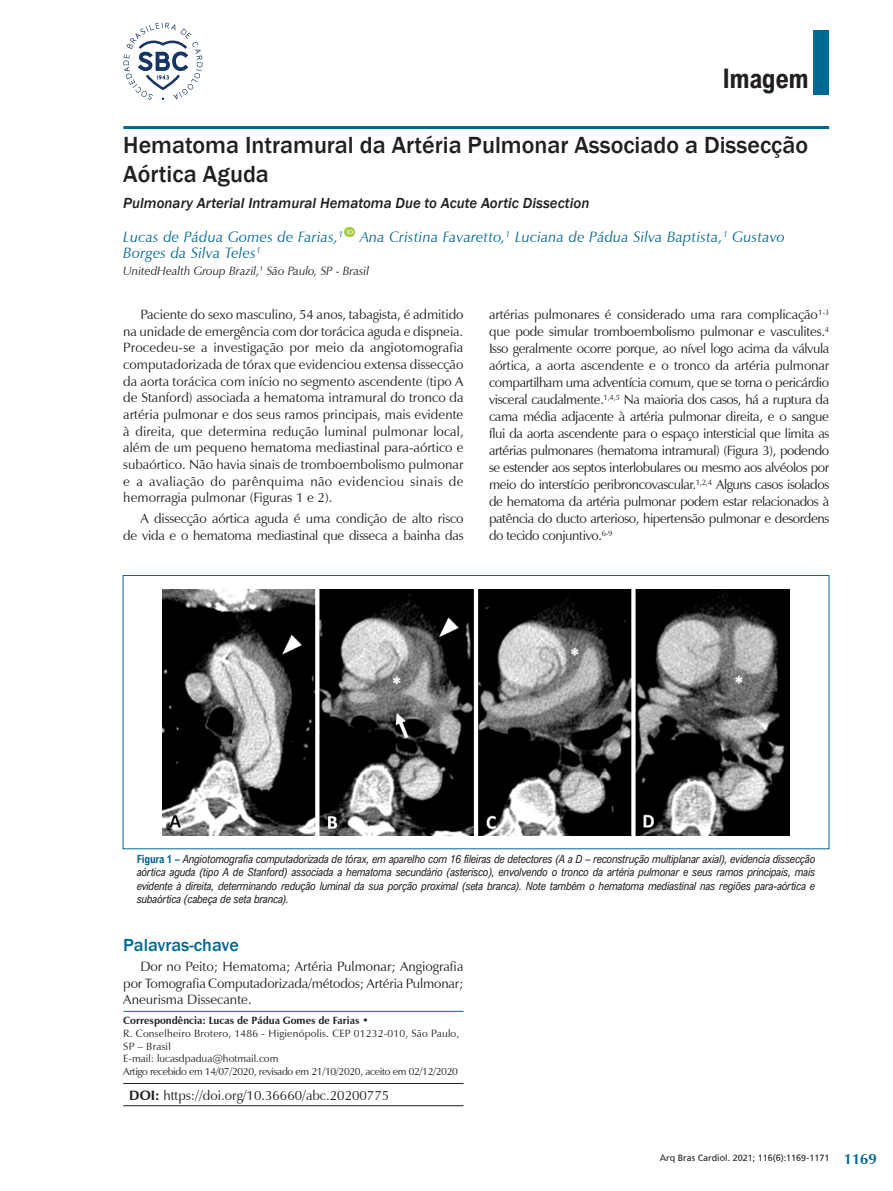
<style>
.page{position:relative;width:893px;height:1191px;background:#fff}
.page>*{position:absolute;margin:0;border:0;box-sizing:border-box;transform-origin:0 0}
.t1{font:700 27px "Arial Nova Cond";letter-spacing:-.02em;color:#231f20}
._01_-_TÍTULO_PORTUGU{font:500 24px/28.8px "Franklin Gothic";color:#231f20}
._02_-_TITULO_-_MATER{font:500 18px "Franklin Gothic";color:#006991}
._03_-_AUTORES{font:italic 15px/16.5px "Zapf Humanist 601 BT";letter-spacing:.02em;color:#006991}
._02_-_SUBTÍTULO_INGL{font:italic 500 15px "Franklin Gothic";color:#231f20}
.t2{font:700 15px "Zapf Humanist 601 BT";color:#006991}
._01-TEXTO_BASICO{font:13.5px/17px "Zapf Humanist 601 BT";letter-spacing:-.01em;color:#231f20;text-align:justify}
._07_-_DOI{font:13.5px "Zapf Humanist 601 BT";color:#231f20}
._04_-_INSTITUICOES{font:italic 12px "Zapf Humanist 601 BT";color:#231f20}
._05_LEGENDA_TABELA{font:italic 11.25px/13.5px "Arial Nova Cond";letter-spacing:-.02em;color:#231f20;text-align:justify}
._07_-_CORRESPONDENCI{font:10.5px/12.6px "Zapf Humanist 601 BT";letter-spacing:.02em;color:#231f20}
._07_-_CORRESPONDENCI-2{font:10.5px "Zapf Humanist 601 BT";letter-spacing:-.03em;color:#231f20}
._07_-_CORRESPONDENCI-3{font:700 10.5px "Zapf Humanist 601 BT";color:#231f20}
._07_-_CORRESPONDENCI-4{font:10.5px "Zapf Humanist 601 BT";color:#231f20}
.t3{font:9px "Frutiger";color:#231f20}
.s1{font-weight:700;font-style:normal;color:#006991}
.s2{font-weight:700}
</style>
<div class="page">
<hr style="left:123px;top:126px;width:706px;height:3px;background:#006991">
<div style="left:813px;top:30px;width:16px;height:64px;background:#006991"></div>
<svg style="left:123px;top:23px;width:80px;height:77px"></svg>
<svg style="left:345px;top:227px;width:9px;height:10px"></svg>
<hr style="left:123px;top:1011px;width:340px;height:1px;background:#006991">
<hr style="left:123px;top:1083px;width:340px;height:1px;background:#231f20">
<hr style="left:123px;top:1105px;width:340px;height:1px;background:#231f20">
<div style="left:123px;top:575px;width:706px;height:274px;border:1px solid #006991"></div>
<img style="left:162px;top:589px;width:628px;height:246px">
<h1 class="t1" style="left:722px;top:61px;width:88px">Imagem</h1>
<p class="_01_-_TÍTULO_PORTUGU" style="left:123px;top:131px;width:686px">Hematoma Intramural da Artéria Pulmonar Associado a Dissecção<br>Aórtica Aguda</p>
<p class="_02_-_SUBTÍTULO_INGL" style="left:123px;top:194px;width:468px">Pulmonary Arterial Intramural Hematoma Due to Acute Aortic Dissection</p>
<p class="_03_-_AUTORES" style="left:123px;top:228px;width:663px">Lucas de Pádua Gomes de Farias,<sup>1</sup> Ana Cristina Favaretto,<sup>1</sup> Luciana de Pádua Silva Baptista,<sup>1</sup> Gustavo<br>Borges da Silva Teles<sup>1</sup></p>
<p class="_04_-_INSTITUICOES" style="left:123px;top:263px;width:247px">UnitedHealth Group Brazil,<sup>1</sup> São Paulo, SP - Brasil</p>
<p class="_01-TEXTO_BASICO" style="left:123px;top:306px;width:342px;text-indent:17px">Paciente do sexo masculino, 54 anos, tabagista, é admitido na unidade de emergência com dor torácica aguda e dispneia.<br>Procedeu-se a investigação por meio da angiotomografia computadorizada de tórax que evidenciou extensa dissecção da aorta torácica com início no segmento ascendente (tipo A de Stanford) associada a hematoma intramural do tronco da artéria pulmonar e dos seus ramos principais, mais evidente à direita, que determina redução luminal pulmonar local, além de um pequeno hematoma mediastinal para-aórtico e subaórtico. Não havia sinais de tromboembolismo pulmonar e a avaliação do parênquima não evidenciou sinais de hemorragia pulmonar (Figuras 1 e 2).</p>
<p class="_01-TEXTO_BASICO" style="left:123px;top:510px;width:342px;text-align:right">A dissecção aórtica aguda é uma condição de alto risco de vida e o hematoma mediastinal que disseca a bainha das</p>
<p class="_01-TEXTO_BASICO" style="left:489px;top:306px;width:342px">artérias pulmonares é considerado uma rara complicação<sup>1-3 </sup>que pode simular tromboembolismo pulmonar e vasculites.<sup>4<br></sup>Isso geralmente ocorre porque, ao nível logo acima da válvula aórtica, a aorta ascendente e o tronco da artéria pulmonar compartilham uma adventícia comum, que se torna o pericárdio visceral caudalmente.<sup>1,4,5</sup> Na maioria dos casos, há a ruptura da cama média adjacente à artéria pulmonar direita, e o sangue flui da aorta ascendente para o espaço intersticial que limita as artérias pulmonares (hematoma intramural) (Figura 3), podendo se estender aos septos interlobulares ou mesmo aos alvéolos por meio do interstício peribroncovascular.<sup>1,2,4</sup> Alguns casos isolados de hematoma da artéria pulmonar podem estar relacionados à patência do ducto arterioso, hipertensão pulmonar e desordens do tecido conjuntivo.<sup>6-9</sup></p>
<p class="_05_LEGENDA_TABELA" style="left:137px;top:851px;width:680px"><span class="s1">Figura 1 –</span> Angiotomografia computadorizada de tórax, em aparelho com 16 fileiras de detectores (A a D – reconstrução multiplanar axial), evidencia dissecção aórtica aguda (tipo A de Stanford) associada a hematoma secundário (asterisco), envolvendo o tronco da artéria pulmonar e seus ramos principais, mais evidente à direita, determinando redução luminal da sua porção proximal (seta branca). Note também o hematoma mediastinal nas regiões para-aórtica e subaórtica (cabeça de seta branca).</p>
<p class="_02_-_TITULO_-_MATER" style="left:123px;top:933px;width:117px">Palavras-chave</p>
<p class="_01-TEXTO_BASICO" style="left:123px;top:958px;width:342px;line-height:16.2px;text-indent:17px">Dor no Peito; Hematoma; Artéria Pulmonar; Angiografia por Tomografia Computadorizada/métodos; Artéria Pulmonar; Aneurisma Dissecante.</p>
<p class="_07_-_CORRESPONDENCI-3" style="left:123px;top:1014px;width:247px">Correspondência: Lucas de Pádua Gomes de Farias •</p>
<p class="_07_-_CORRESPONDENCI" style="left:123px;top:1027px;width:338px">R. Conselheiro Brotero, 1486 - Higienópolis. CEP 01232-010, São Paulo,<br>SP – Brasil</p>
<p class="_07_-_CORRESPONDENCI-4" style="left:123px;top:1052px;width:157px">E-mail: lucasdpadua@hotmail.com</p>
<p class="_07_-_CORRESPONDENCI-2" style="left:123px;top:1064px;width:336px">Artigo recebido em 14/07/2020, revisado em 21/10/2020, aceito em 02/12/2020</p>
<p class="_07_-_DOI" style="left:129px;top:1086px;width:261px"><span class="s2">DOI:</span> https://doi.org/10.36660/abc.20200775</p>
<p class="t3" style="left:660px;top:1153px;width:171px">Arq Bras Cardiol. 2021; 116(6):1169-1171</p>
<p class="t2" style="left:844px;top:1149px;width:34px">1169</p>
</div>
